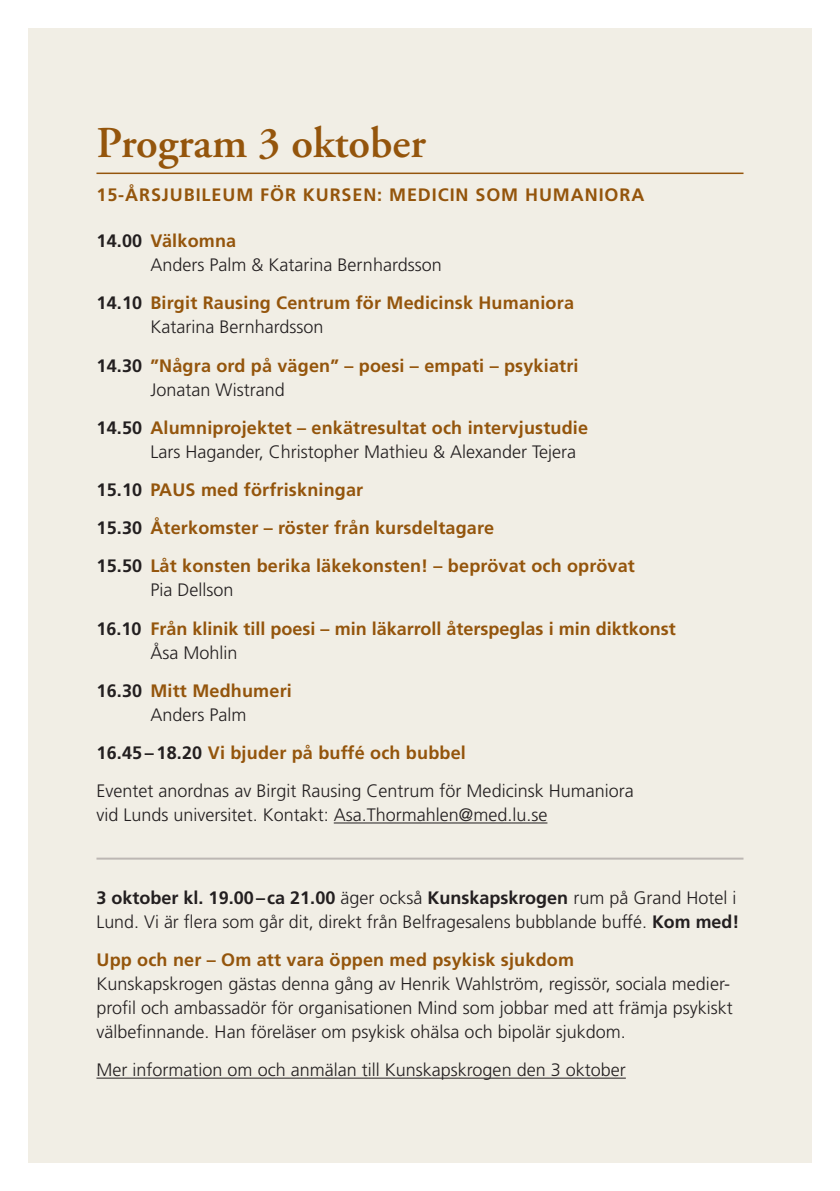
<style>
.page{position:relative;width:840px;height:1191px;background:#fff}
.page>*{position:absolute;margin:0;border:0;box-sizing:border-box;transform-origin:0 0}
.H2_Brons_huvudrubriker{font:600 44px "Adobe Garamond Pro";color:#94550c}
.Svart_Brödtext_utan_indrag{font:300 18px/24px "Frutiger LT Std";color:#231f20}
.H4_Underrubrik_2{font:700 18px "Frutiger LT Std";letter-spacing:.01em;color:#94550c}
.H3_Brons_Underrubrik_1{font:700 18px "Frutiger LT Std";letter-spacing:.05em;color:#94550c}
.Svart_Brödtext_utan_indrag-2{font:700 18px "Frutiger LT Std";letter-spacing:.01em;color:#94550c}
.s1{color:#231f20}
.s2{font-weight:700}
</style>
<div class="page">
<div style="left:28px;top:28px;width:783px;height:1134px;background:#f1eee5"></div>
<hr style="left:96px;top:172px;width:647px;height:2px;background:#94550c">
<hr style="left:333px;top:822px;width:214px;height:1px;background:#231f20">
<hr style="left:96px;top:1077px;width:529px;height:1px;background:#231f20">
<hr style="left:96px;top:857px;width:647px;height:2px;background:#bdb7b3">
<h2 class="H2_Brons_huvudrubriker" style="left:96px;top:117px;width:331px">Program 3 oktober</h2>
<h3 class="H3_Brons_Underrubrik_1" style="left:96px;top:184px;width:549px">15-ÅRSJUBILEUM FÖR KURSEN: MEDICIN SOM HUMANIORA</h3>
<h4 class="H4_Underrubrik_2" style="left:96px;top:230px;width:141px"><span class="s1">14.00</span> Välkomna</h4>
<p class="Svart_Brödtext_utan_indrag" style="left:150px;top:253px;width:293px">Anders Palm &amp; Katarina Bernhardsson</p>
<h4 class="H4_Underrubrik_2" style="left:96px;top:292px;width:479px"><span class="s1">14.10</span> Birgit Rausing Centrum för Medicinsk Humaniora</h4>
<p class="Svart_Brödtext_utan_indrag" style="left:150px;top:315px;width:175px">Katarina Bernhardsson</p>
<h4 class="H4_Underrubrik_2" style="left:96px;top:355px;width:483px"><span class="s1">14.30</span> ”Några ord på vägen” – poesi – empati – psykiatri</h4>
<p class="Svart_Brödtext_utan_indrag" style="left:150px;top:378px;width:136px">Jonatan Wistrand</p>
<h4 class="H4_Underrubrik_2" style="left:96px;top:417px;width:493px"><span class="s1">14.50</span> Alumniprojektet – enkätresultat och intervjustudie</h4>
<p class="Svart_Brödtext_utan_indrag" style="left:150px;top:440px;width:427px">Lars Hagander, Christopher Mathieu &amp; Alexander Tejera</p>
<h4 class="H4_Underrubrik_2" style="left:96px;top:479px;width:268px"><span class="s1">15.10</span> PAUS med förfriskningar</h4>
<h4 class="H4_Underrubrik_2" style="left:96px;top:517px;width:399px"><span class="s1">15.30</span> Återkomster – röster från kursdeltagare</h4>
<h4 class="H4_Underrubrik_2" style="left:96px;top:555px;width:539px"><span class="s1">15.50</span> Låt konsten berika läkekonsten! – beprövat och oprövat</h4>
<p class="Svart_Brödtext_utan_indrag" style="left:150px;top:578px;width:85px">Pia Dellson</p>
<h4 class="H4_Underrubrik_2" style="left:96px;top:618px;width:580px"><span class="s1">16.10</span> Från klinik till poesi – min läkarroll återspeglas i min diktkonst</h4>
<p class="Svart_Brödtext_utan_indrag" style="left:150px;top:640px;width:89px">Åsa Mohlin</p>
<h4 class="H4_Underrubrik_2" style="left:96px;top:680px;width:197px"><span class="s1">16.30</span> Mitt Medhumeri</h4>
<p class="Svart_Brödtext_utan_indrag" style="left:150px;top:703px;width:98px">Anders Palm</p>
<h4 class="H4_Underrubrik_2" style="left:96px;top:742px;width:371px"><span class="s1">16.45 – 18.20</span> Vi bjuder på buffé och bubbel</h4>
<p class="Svart_Brödtext_utan_indrag" style="left:96px;top:779px;width:538px">Eventet anordnas av Birgit Rausing Centrum för Medicinsk Humaniora vid Lunds universitet. Kontakt: Asa.Thormahlen@med.lu.se</p>
<p class="Svart_Brödtext_utan_indrag" style="left:96px;top:886px;width:644px"><span class="s2">3 oktober kl. 19.00– ca 21.00</span> äger också <span class="s2">Kunskapskrogen</span> rum på Grand Hotel i<br>Lund. Vi är flera som går dit, direkt från Belfragesalens bubblande buffé. <span class="s2">Kom med!</span></p>
<p class="Svart_Brödtext_utan_indrag-2" style="left:96px;top:949px;width:479px">Upp och ner – Om att vara öppen med psykisk sjukdom</p>
<p class="Svart_Brödtext_utan_indrag" style="left:96px;top:972px;width:637px">Kunskapskrogen gästas denna gång av Henrik Wahlström, regissör, sociala medier&shy;profil och ambassadör för organisationen Mind som jobbar med att främja psykiskt välbefinnande. Han föreläser om psykisk ohälsa och bipolär sjukdom.</p>
<p class="Svart_Brödtext_utan_indrag" style="left:96px;top:1058px;width:530px">Mer information om och anmälan till Kunskapskrogen den 3 oktober</p>
</div>
